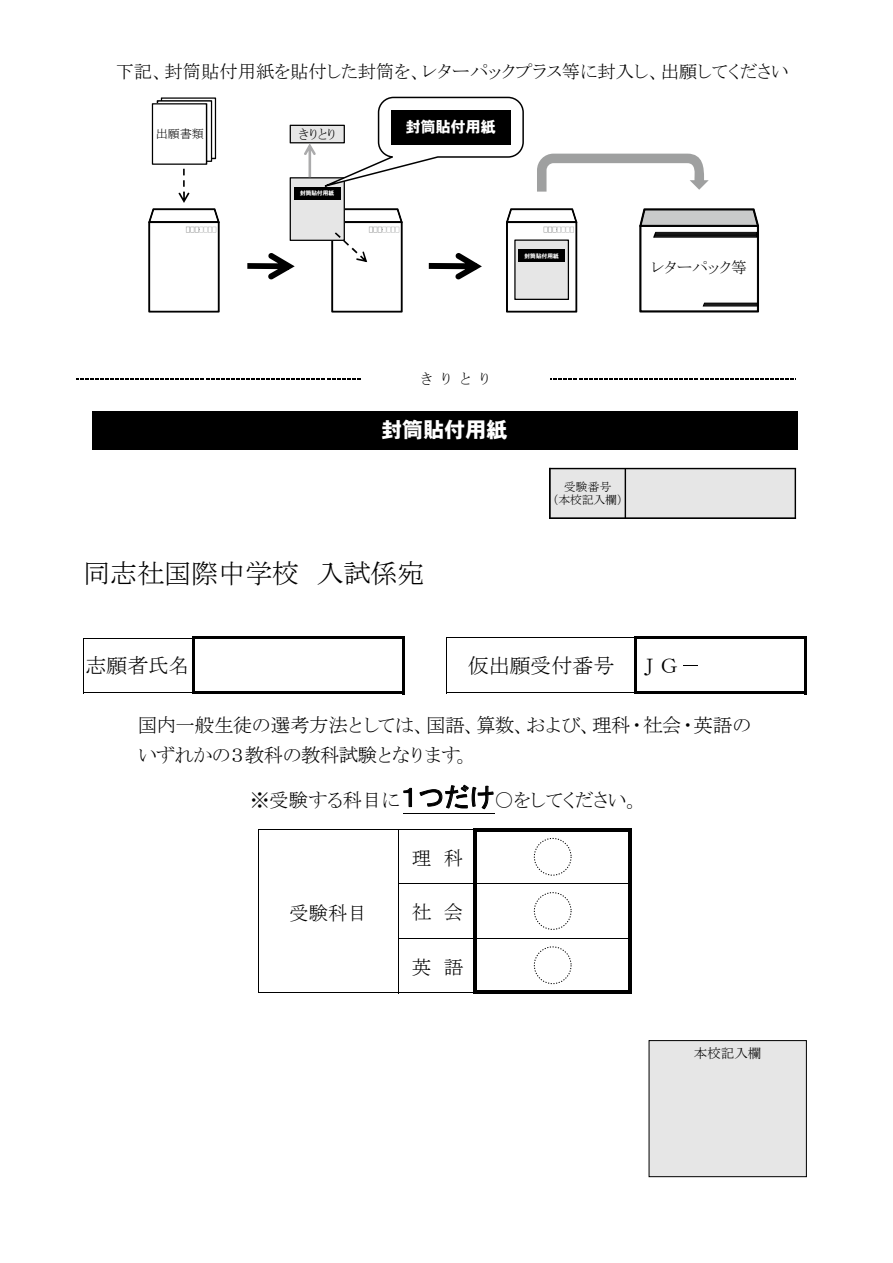
<style>
.page{position:relative;width:893px;height:1263px;background:#fff}
.page>*{position:absolute;margin:0;border:0;box-sizing:border-box;transform-origin:0 0}
.t1{font:27px "MS P Mincho";color:#000}
.t2{font:21px "MS P Mincho";letter-spacing:-.005em;color:#000}
.t3{font:21px "DFHS Gothic W9 WINP RKSJ H";color:#fff}
.t4{font:19.5px/30px "MS Mincho";letter-spacing:-.045em;color:#000}
.t5{font:19.5px "MS P Mincho";letter-spacing:-.01em;color:#000}
.t6{font:18.3px "MS P Mincho";color:#000}
.t7{font:15.75px "MS P Mincho";letter-spacing:-.005em;color:#000}
.t8{font:15px "DFHS Gothic W9 WINP RKSJ H";color:#fff}
.t9{font:15px "MS P Mincho";color:#000}
.t10{font:13.5px "MS P Mincho";color:#000}
.t11{font:12px "MS P Mincho";color:#000}
.t12{font:11.85px/13.5px "MS P Mincho";letter-spacing:-.01em;color:#000;text-align:center}
.t13{font:5.7px "DFHS Gothic W9 WINP RKSJ H";color:#fff}
.s1{font-family:"MS P Gothic";font-size:27px}
</style>
<div class="page">
<div style="left:92px;top:411px;width:706px;height:38px;background:#000"></div>
<div style="left:550px;top:468px;width:245px;height:50px;background:#e6e6e6"></div>
<svg style="left:76px;top:378px;width:284px;height:1px"></svg>
<hr style="left:550px;top:468px;width:1px;height:50px;background:#000">
<div style="left:549px;top:468px;width:1px;height:51px;border:1px solid #000"></div>
<div style="left:625px;top:468px;width:1px;height:51px;border:1px solid #000"></div>
<div style="left:795px;top:468px;width:1px;height:51px;border:1px solid #000"></div>
<svg style="left:550px;top:378px;width:246px;height:1px"></svg>
<div style="left:550px;top:468px;width:246px;height:1px;border:1px solid #000"></div>
<div style="left:550px;top:518px;width:246px;height:1px;border:1px solid #000"></div>
<svg style="left:683px;top:665px;width:15px;height:1px"></svg>
<hr style="left:84px;top:638px;width:108px;height:1px;background:#000">
<hr style="left:195px;top:637px;width:210px;height:2px;background:#000">
<hr style="left:446px;top:638px;width:188px;height:1px;background:#000">
<hr style="left:84px;top:693px;width:108px;height:1px;background:#000">
<hr style="left:195px;top:692px;width:210px;height:2px;background:#000">
<hr style="left:446px;top:693px;width:188px;height:1px;background:#000">
<hr style="left:83px;top:638px;width:1px;height:55px;background:#000">
<hr style="left:192px;top:637px;width:3px;height:57px;background:#000">
<hr style="left:403px;top:639px;width:2px;height:55px;background:#000">
<hr style="left:446px;top:638px;width:1px;height:55px;background:#000">
<hr style="left:634px;top:637px;width:2px;height:57px;background:#000">
<hr style="left:804px;top:639px;width:2px;height:55px;background:#000">
<hr style="left:636px;top:637px;width:170px;height:2px;background:#000">
<hr style="left:636px;top:692px;width:170px;height:2px;background:#000">
<hr style="left:258px;top:829px;width:139px;height:1px;background:#000">
<hr style="left:399px;top:829px;width:233px;height:1px;background:#000">
<hr style="left:399px;top:884px;width:233px;height:1px;background:#000">
<hr style="left:399px;top:938px;width:233px;height:1px;background:#000">
<hr style="left:628px;top:828px;width:4px;height:166px;background:#000">
<hr style="left:258px;top:829px;width:1px;height:164px;background:#000">
<hr style="left:398px;top:829px;width:1px;height:164px;background:#000">
<hr style="left:474px;top:828px;width:3px;height:165px;background:#000">
<hr style="left:474px;top:828px;width:158px;height:3px;background:#000">
<hr style="left:259px;top:992px;width:373px;height:1px;background:#000">
<hr style="left:474px;top:990px;width:158px;height:4px;background:#000">
<hr style="left:403px;top:813px;width:92px;height:1px;background:#000">
<svg style="left:534px;top:838px;width:37px;height:146px"></svg>
<div style="left:649px;top:1040px;width:157px;height:137px;background:#e6e6e6"></div>
<div style="left:649px;top:1040px;width:158px;height:137px;border:1px solid #000"></div>
<svg style="left:537px;top:154px;width:172px;height:38px"></svg>
<svg style="left:429px;top:253px;width:53px;height:27px"></svg>
<svg style="left:506px;top:208px;width:71px;height:105px"></svg>
<svg style="left:247px;top:125px;width:156px;height:188px"></svg>
<svg style="left:148px;top:97px;width:72px;height:216px"></svg>
<svg style="left:639px;top:208px;width:120px;height:104px"></svg>
<div style="left:294px;top:187px;width:47px;height:13px;background:#000"></div>
<div style="left:518px;top:249px;width:47px;height:13px;background:#000"></div>
<div style="left:379px;top:97px;width:144px;height:60px;background:#fff;border-radius:15px"></div>
<div style="left:378px;top:97px;width:146px;height:61px;border:2px solid #000;border-radius:15px"></div>
<div style="left:391px;top:110px;width:119px;height:34px;background:#000"></div>
<svg style="left:403px;top:788px;width:9px;height:19px"></svg>
<svg style="left:419px;top:785px;width:75px;height:24px"></svg>
<p class="t6" style="left:116px;top:63px;width:674px">下記、封筒貼付用紙を貼付した封筒を、レターパックプラス等に封入し、出願してください</p>
<p class="t11" style="left:156px;top:128px;width:50px">出願書類</p>
<p class="t10" style="left:298px;top:128px;width:39px">きりとり</p>
<p class="t13" style="left:300px;top:190px;width:36px">封筒貼付用紙</p>
<p class="t8" style="left:406px;top:119px;width:91px">封筒貼付用紙</p>
<p class="t13" style="left:525px;top:253px;width:36px">封筒貼付用紙</p>
<p class="t7" style="left:652px;top:259px;width:97px">レターパック等</p>
<p class="t9" style="left:421px;top:371px;width:70px">きりとり</p>
<p class="t3" style="left:382px;top:419px;width:128px">封筒貼付用紙</p>
<h1 class="t1" style="left:83px;top:560px;width:343px">同志社国際中学校　入試係宛</h1>
<p class="t12" style="left:553px;top:479px;width:72px">受験番号<br>（本校記入欄）</p>
<p class="t2" style="left:86px;top:655px;width:106px">志願者氏名</p>
<p class="t2" style="left:468px;top:655px;width:148px">仮出願受付番号</p>
<p class="t2" style="left:646px;top:655px;width:33px">Ｊ Ｇ</p>
<p class="t4" style="left:138px;top:710px;width:615px">国内一般生徒の選考方法としては、国語、算数、および、理科・社会・英語のいずれかの３教科の教科試験となります。</p>
<p class="t5" style="left:250px;top:790px;width:390px">※受験する科目に<span class="s1">１つだけ</span>○をしてください。</p>
<p class="t5" style="left:290px;top:903px;width:79px">受験科目</p>
<p class="t5" style="left:412px;top:849px;width:53px">理 科</p>
<p class="t5" style="left:412px;top:903px;width:53px">社 会</p>
<p class="t5" style="left:412px;top:957px;width:53px">英 語</p>
<p class="t10" style="left:694px;top:1047px;width:69px">本校記入欄</p>
</div>
